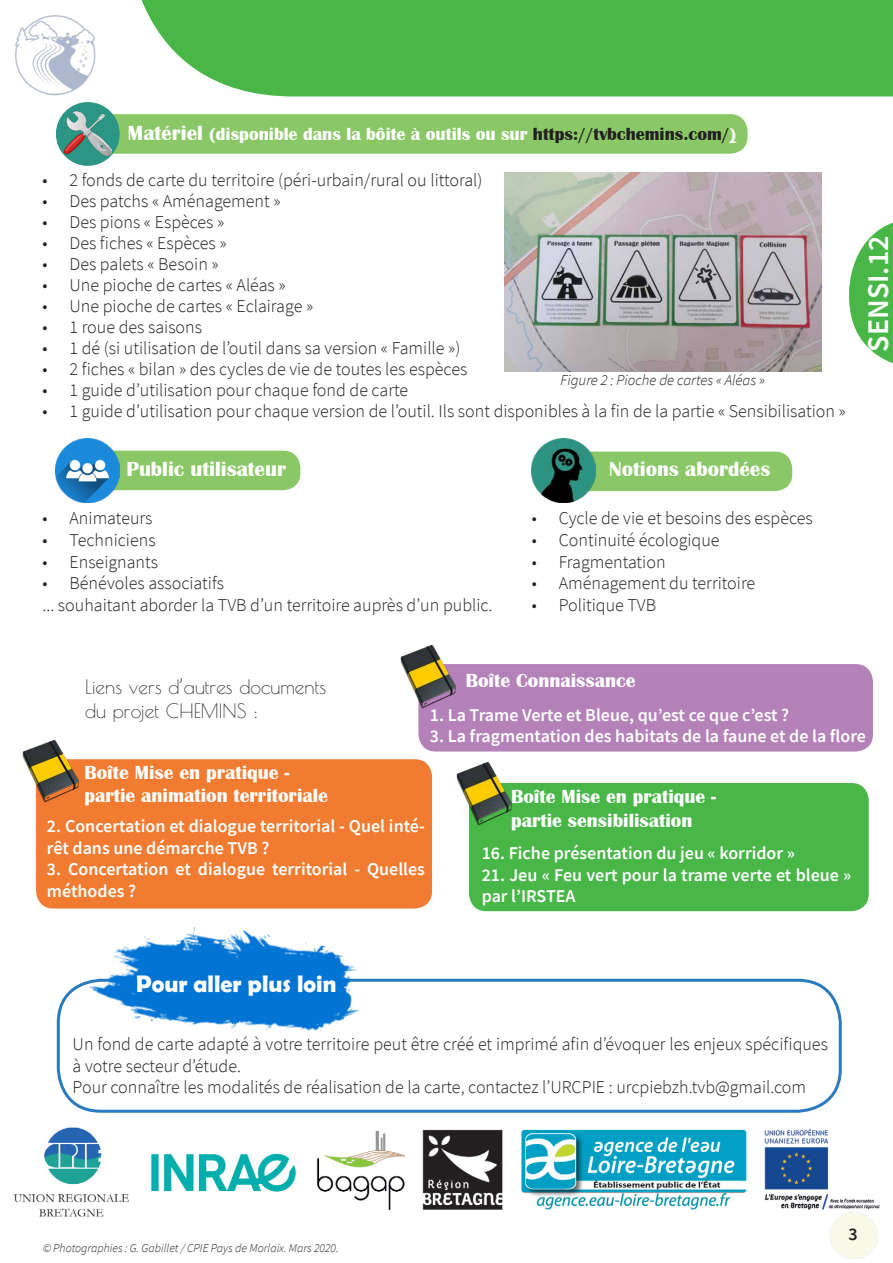
<style>
.page{position:relative;width:893px;height:1263px;background:#fff}
.page>*{position:absolute;margin:0;border:0;box-sizing:border-box;transform-origin:0 0}
.t1{font:600 30px "Source Sans Pro";color:#fff}
.t2{font:700 24px "Berlin Sans FB Demi";color:#fff}
.t3{font:700 21px "Britannic";color:#fff}
.t4{font:700 19.5px "Britannic";color:#fff}
.t5{font:19.5px/23.4px "Poiret One";color:#231f20}
.t6{font:300 18px/21.6px "Source Sans Pro";color:#231f20}
.t7{font:600 18px/21.6px "Source Sans Pro";color:#fff}
.t8{font:700 18px "Britannic";color:#fff}
.t9{font:600 18px "Source Sans Pro";color:#231f20}
.t10{font:italic 300 15px "Source Sans Pro";color:#231f20}
.t11{font:italic 300 12px "Source Sans Pro";color:#231f20}
.s1{font-size:21px}
.s2{color:#231f20}
</style>
<div class="page">
<img style="left:13px;top:1093px;width:867px;height:124px">
<div style="left:88px;top:450px;width:213px;height:41px;background:#8ac867;border-radius:18px"></div>
<div style="left:87px;top:449px;width:215px;height:43px;border:2px solid #fff;border-radius:18px"></div>
<img style="left:55px;top:438px;width:64px;height:64px">
<div style="left:548px;top:451px;width:245px;height:41px;background:#8ac867;border-radius:18px"></div>
<div style="left:547px;top:450px;width:247px;height:43px;border:2px solid #fff;border-radius:18px"></div>
<img style="left:532px;top:439px;width:63px;height:63px">
<div style="left:418px;top:663px;width:456px;height:89px;background:#b482b9;border-radius:18px"></div>
<div style="left:417px;top:663px;width:457px;height:90px;border:2px solid #fff;border-radius:18px"></div>
<img style="left:400px;top:646px;width:55px;height:62px">
<img style="left:15px;top:15px;width:81px;height:81px">
<div style="left:141px;top:0;width:752px;height:96px;background:#49b748"></div>
<img style="left:830px;top:1211px;width:48px;height:48px">
<div style="left:57px;top:979px;width:785px;height:134px;border:3px solid #2a7abf;border-radius:43px"></div>
<img style="left:84px;top:927px;width:286px;height:105px">
<div style="left:35px;top:758px;width:398px;height:151px;background:#f17c31;border-radius:18px"></div>
<div style="left:35px;top:758px;width:399px;height:152px;border:2px solid #fff;border-radius:18px"></div>
<img style="left:23px;top:740px;width:55px;height:63px">
<div style="left:468px;top:782px;width:401px;height:130px;background:#49b748;border-radius:18px"></div>
<div style="left:467px;top:781px;width:403px;height:132px;border:2px solid #fff;border-radius:18px"></div>
<img style="left:456px;top:763px;width:56px;height:62px">
<div style="left:85px;top:113px;width:663px;height:41px;background:#8ac867;border-radius:18px"></div>
<div style="left:85px;top:113px;width:664px;height:42px;border:2px solid #fff;border-radius:18px"></div>
<div style="left:56px;top:102px;width:64px;height:64px;background:#2b9685;border-radius:50%"></div>
<img style="left:64px;top:112px;width:48px;height:43px">
<svg style="left:730px;top:141px;width:6px;height:2px"></svg>
<img style="left:504px;top:173px;width:317px;height:199px">
<svg style="left:849px;top:222px;width:44px;height:142px"></svg>
<p class="t8" style="left:128px;top:124px;width:610px"><span class="s1">Matériel</span> (disponible dans la bôite à outils ou sur <span class="s2">https://tvbchemins.com/</span>)</p>
<p class="t6" style="left:43px;top:169px;width:442px">• 2 fonds de carte du territoire (péri-urbain/rural ou littoral)</p>
<p class="t6" style="left:43px;top:190px;width:240px">• Des patchs « Aménagement »</p>
<p class="t6" style="left:43px;top:211px;width:183px">• Des pions « Espèces »</p>
<p class="t6" style="left:43px;top:232px;width:186px">• Des fiches « Espèces »</p>
<p class="t6" style="left:43px;top:253px;width:178px">• Des palets « Besoin »</p>
<p class="t6" style="left:43px;top:274px;width:245px">• Une pioche de cartes « Aléas »</p>
<p class="t6" style="left:43px;top:295px;width:272px">• Une pioche de cartes « Eclairage »</p>
<p class="t6" style="left:43px;top:316px;width:161px">• 1 roue des saisons</p>
<p class="t6" style="left:43px;top:337px;width:419px">• 1 dé (si utilisation de l’outil dans sa version « Famille »)</p>
<p class="t6" style="left:43px;top:358px;width:426px">• 2 fiches « bilan » des cycles de vie de toutes les espèces</p>
<p class="t6" style="left:43px;top:379px;width:367px">• 1 guide d’utilisation pour chaque fond de carte</p>
<p class="t6" style="left:43px;top:400px;width:805px">• 1 guide d’utilisation pour chaque version de l’outil. Ils sont disponibles à la fin de la partie « Sensibilisation »</p>
<p class="t10" style="left:561px;top:371px;width:206px">Figure 2 : Pioche de cartes « Aléas »</p>
<p class="t3" style="left:126px;top:457px;width:161px">Public utilisateur</p>
<p class="t6" style="left:43px;top:507px;width:112px">• Animateurs</p>
<p class="t6" style="left:43px;top:529px;width:115px">• Techniciens</p>
<p class="t6" style="left:43px;top:551px;width:117px">• Enseignants</p>
<p class="t6" style="left:43px;top:572px;width:183px">• Bénévoles associatifs</p>
<p class="t6" style="left:43px;top:594px;width:451px">... souhaitant aborder la TVB d’un territoire auprès d’un public.</p>
<p class="t3" style="left:609px;top:457px;width:163px">Notions abordées</p>
<p class="t6" style="left:532px;top:507px;width:283px">• Cycle de vie et besoins des espèces</p>
<p class="t6" style="left:532px;top:529px;width:189px">• Continuité écologique</p>
<p class="t6" style="left:532px;top:551px;width:135px">• Fragmentation</p>
<p class="t6" style="left:532px;top:572px;width:225px">• Aménagement du territoire</p>
<p class="t6" style="left:532px;top:594px;width:126px">• Politique TVB</p>
<p class="t1" style="left:858px;top:352px;width:118px;rotate:-90deg">SENSI.12</p>
<p class="t5" style="left:85px;top:675px;width:243px">Liens vers d’autres documents du projet CHEMINS :</p>
<p class="t4" style="left:466px;top:669px;width:171px">Boîte Connaissance</p>
<p class="t7" style="left:430px;top:704px;width:361px">1. La Trame Verte et Bleue, qu’est ce que c’est ?</p>
<p class="t7" style="left:430px;top:725px;width:438px">3. La fragmentation des habitats de la faune et de la flore</p>
<p class="t4" style="left:85px;top:761px;width:206px">Boîte Mise en pratique -</p>
<p class="t4" style="left:85px;top:784px;width:245px">partie animation territoriale</p>
<p class="t7" style="left:47px;top:815px;width:380px">2. Concertation et dialogue territorial - Quel inté&shy;rêt dans une démarche TVB ?</p>
<p class="t7" style="left:47px;top:858px;width:380px">3. Concertation et dialogue territorial - Quelles méthodes ?</p>
<p class="t2" style="left:136px;top:970px;width:202px">Pour aller plus loin</p>
<p class="t4" style="left:511px;top:786px;width:206px">Boîte Mise en pratique -</p>
<p class="t4" style="left:511px;top:809px;width:183px">partie sensibilisation</p>
<p class="t7" style="left:482px;top:842px;width:315px">16. Fiche présentation du jeu « korridor »</p>
<p class="t7" style="left:482px;top:864px;width:371px">21. Jeu « Feu vert pour la trame verte et bleue » par l’IRSTEA</p>
<p class="t6" style="left:73px;top:1033px;width:757px">Un fond de carte adapté à votre territoire peut être créé et imprimé afin d’évoquer les enjeux spécifiques à votre secteur d’étude.</p>
<p class="t6" style="left:73px;top:1077px;width:735px">Pour connaître les modalités de réalisation de la carte, contactez l’URCPIE : urcpiebzh.tvb@gmail.com</p>
<p class="t11" style="left:43px;top:1241px;width:297px">© Photographies : G. Gabillet / CPIE Pays de Morlaix. Mars 2020.</p>
<p class="t9" style="left:848px;top:1222px;width:11px">3</p>
</div>
